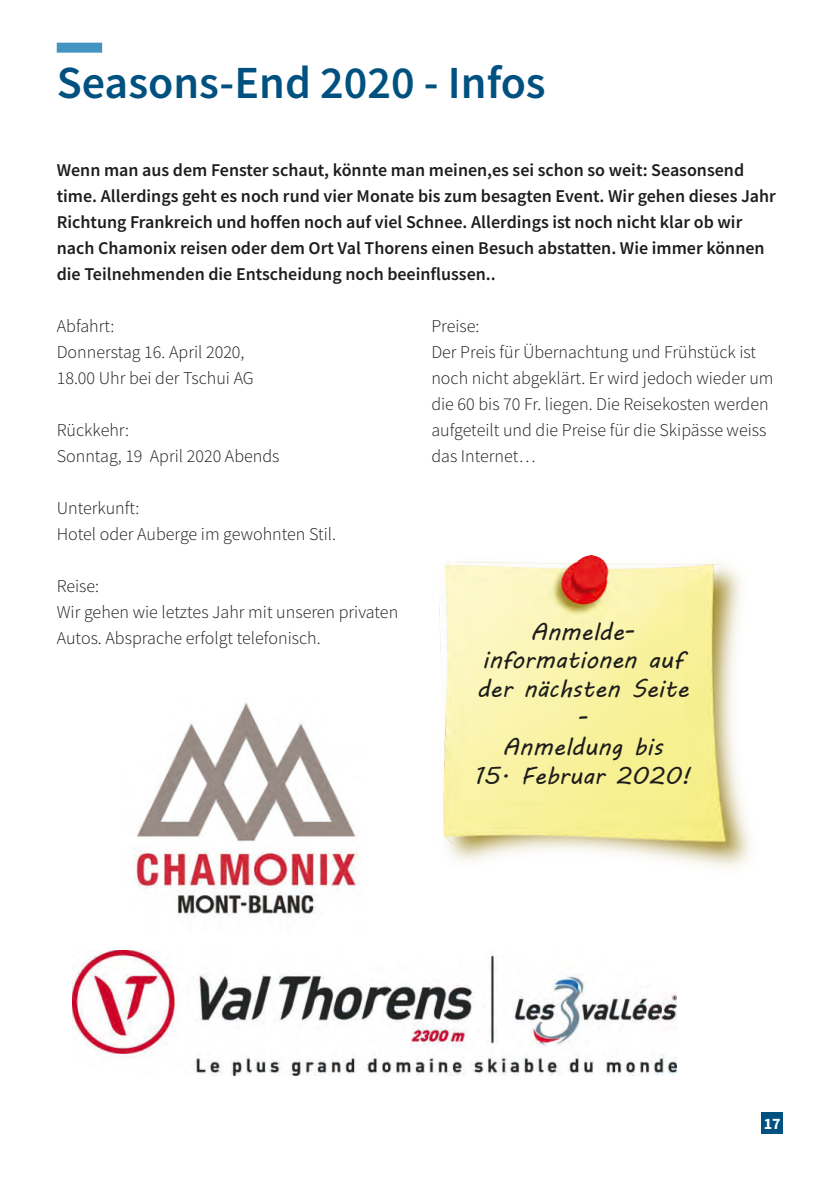
<style>
.page{position:relative;width:840px;height:1191px;background:#fff}
.page>*{position:absolute;margin:0;border:0;box-sizing:border-box;transform-origin:0 0}
.Titel_1sp{font:600 46px "Source Sans Pro";color:#00517f}
.Default{font:24px/28.8px "MV Boli";color:#1d1d1b;text-align:center}
.Fliesstext_links_1sp{font:300 18px/26px "Source Sans Pro";color:#1d1d1b}
.Lead{font:600 18px/26px "Source Sans Pro";color:#1d1d1b}
.t1{font:700 16px "Source Sans Pro";color:#fff}
</style>
<div class="page">
<div style="left:761px;top:1112px;width:21px;height:22px;background:#00517f"></div>
<div style="left:57px;top:43px;width:45px;height:10px;background:#4395c1"></div>
<img style="left:439px;top:555px;width:312px;height:313px">
<img style="left:135px;top:702px;width:224px;height:215px">
<img style="left:72px;top:950px;width:604px;height:125px">
<p class="Titel_1sp" style="left:57px;top:53px;width:490px">Seasons-End 2020 - Infos</p>
<p class="Lead" style="left:57px;top:157px;width:720px">Wenn man aus dem Fenster schaut, könnte man meinen,es sei schon so weit: Seasonsend time. Allerdings geht es noch rund vier Monate bis zum besagten Event. Wir gehen dieses Jahr Richtung Frankreich und hoffen noch auf viel Schnee. Allerdings ist noch nicht klar ob wir nach Chamonix reisen oder dem Ort Val Thorens einen Besuch abstatten. Wie immer können die Teilnehmenden die Entscheidung noch beeinflussen..</p>
<p class="Fliesstext_links_1sp" style="left:57px;top:313px;width:59px">Abfahrt:</p>
<p class="Fliesstext_links_1sp" style="left:57px;top:339px;width:189px">Donnerstag 16. April 2020,</p>
<p class="Fliesstext_links_1sp" style="left:57px;top:365px;width:198px">18.00 Uhr bei der Tschui AG</p>
<p class="Fliesstext_links_1sp" style="left:57px;top:417px;width:74px">Rückkehr:</p>
<p class="Fliesstext_links_1sp" style="left:57px;top:443px;width:224px">Sonntag, 19 April 2020 Abends</p>
<p class="Fliesstext_links_1sp" style="left:57px;top:495px;width:84px">Unterkunft:</p>
<p class="Fliesstext_links_1sp" style="left:57px;top:521px;width:281px">Hotel oder Auberge im gewohnten Stil.</p>
<p class="Fliesstext_links_1sp" style="left:57px;top:573px;width:44px">Reise:</p>
<p class="Fliesstext_links_1sp" style="left:57px;top:599px;width:343px">Wir gehen wie letztes Jahr mit unseren privaten<br>Autos. Absprache erfolgt telefonisch.</p>
<p class="Fliesstext_links_1sp" style="left:431px;top:313px;width:50px">Preise:</p>
<p class="Fliesstext_links_1sp" style="left:431px;top:339px;width:343px">Der Preis für Übernachtung und Frühstück ist noch nicht abgeklärt. Er wird jedoch wieder um die 60 bis 70 Fr. liegen. Die Reisekosten werden aufgeteilt und die Preise für die Skipässe weiss das Internet…</p>
<p class="Default" style="left:476px;top:616px;width:213px">Anmelde&shy;informationen auf der nächsten Seite -<br>Anmeldung bis</p>
<p class="Default" style="left:474px;top:760px;width:217px">15. Februar 2020!</p>
<p class="t1" style="left:763px;top:1113px;width:18px">17</p>
</div>
